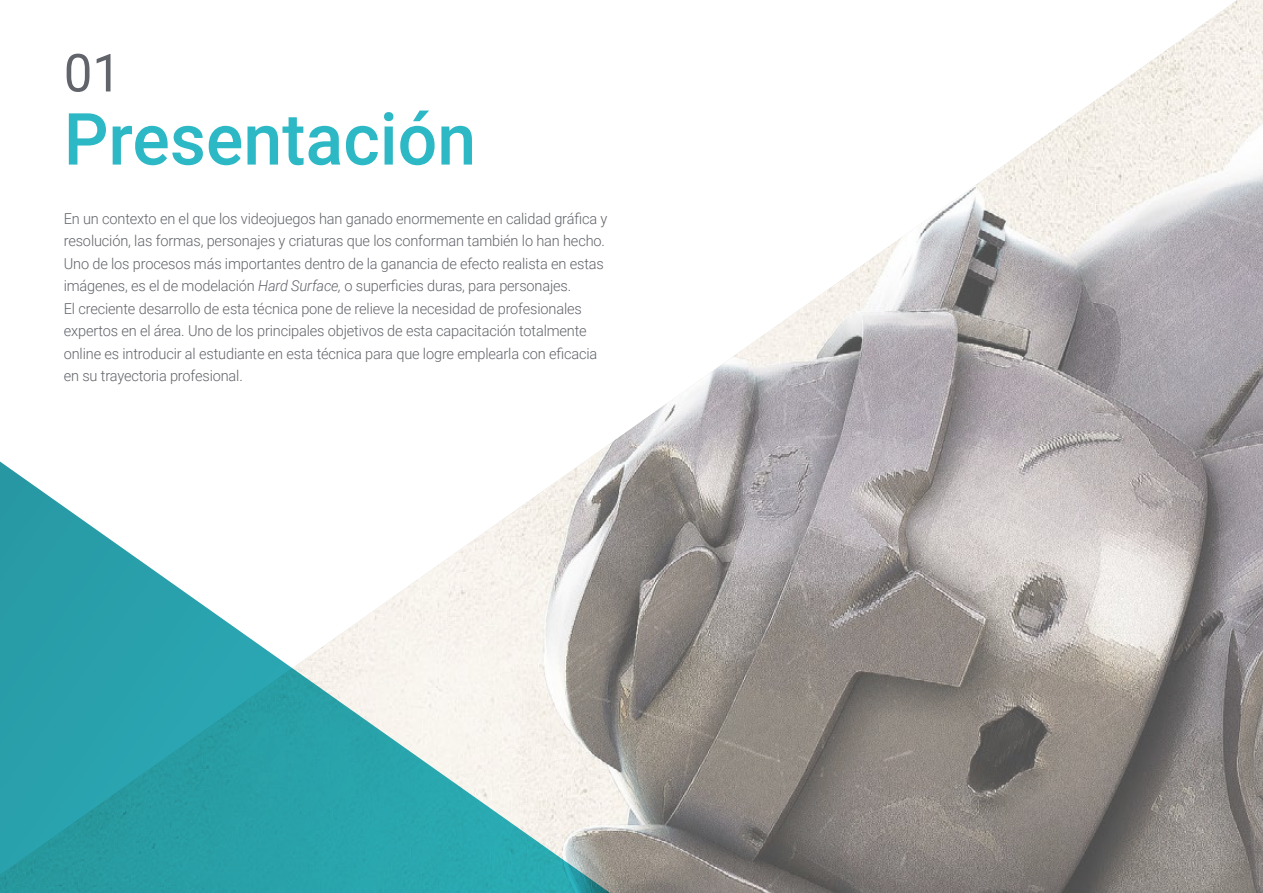
<style>
.page{position:relative;width:1263px;height:893px;background:#fff}
.page>*{position:absolute;margin:0;border:0;box-sizing:border-box;transform-origin:0 0}
.t1{font:500 72px "Roboto";color:#2db8c5}
.t2{font:52.5px "Roboto";color:#61646a}
.t3{font:300 15px/22.5px "Roboto";letter-spacing:-.01em;color:#61646a}
.s1{font-style:italic}
</style>
<div class="page">
<img style="left:607px;top:0;width:656px;height:893px">
<svg style="left:0;top:446px;width:640px;height:447px"></svg>
<h2 class="t2" style="left:64px;top:36px;width:59px">01</h2>
<h1 class="t1" style="left:64px;top:89px;width:414px">Presentación</h1>
<p class="t3" style="left:64px;top:207px;width:545px">En un contexto en el que los videojuegos han ganado enormemente en calidad gráfica y resolución, las formas, personajes y criaturas que los conforman también lo han hecho.<br>Uno de los procesos más importantes dentro de la ganancia de efecto realista en estas imágenes, es el de modelación <span class="s1">Hard Surface,</span> o superficies duras, para personajes.<br>El creciente desarrollo de esta técnica pone de relieve la necesidad de profesionales expertos en el área. Uno de los principales objetivos de esta capacitación totalmente online es introducir al estudiante en esta técnica para que logre emplearla con eficacia en su trayectoria profesional.</p>
</div>
